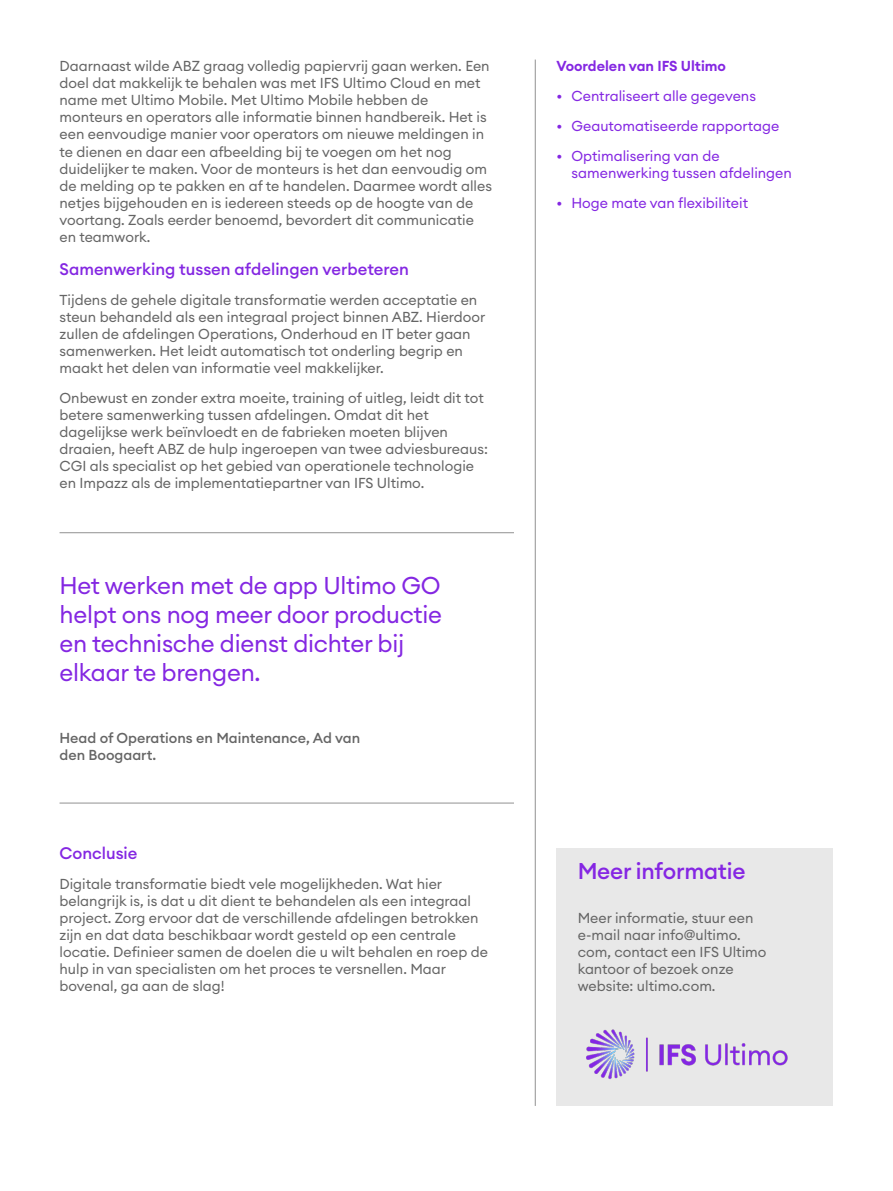
<style>
.page{position:relative;width:893px;height:1191px;background:#fff}
.page>*{position:absolute;margin:0;border:0;box-sizing:border-box;transform-origin:0 0}
.t1{font:24px/28.8px "Euclid Circular A";letter-spacing:-.01em;color:#8427e2}
.t2{font:500 22.5px "Euclid Circular A";letter-spacing:-.01em;color:#8526e3}
.t3{font:500 16.5px "Euclid Circular A";color:#8427e2}
.t4{font:14.25px/17.1px "Euclid Circular A";color:#656565}
.t5{font:14.25px/17.1px "Euclid Circular A";color:#8427e2}
.t6{font:500 14.25px/17.1px "Euclid Circular A";color:#656565}
.t7{font:600 14.25px "Euclid Circular A";color:#8427e2}
</style>
<div class="page">
<hr style="left:535px;top:60px;width:1px;height:1046px;background:#919191">
<hr style="left:60px;top:532px;width:454px;height:1px;background:#919191">
<hr style="left:60px;top:803px;width:454px;height:1px;background:#919191">
<div style="left:556px;top:848px;width:277px;height:258px;background:#e8e8e8"></div>
<img style="left:586px;top:1029px;width:202px;height:50px">
<p class="t4" style="left:60px;top:57px;width:434px">Daarnaast wilde ABZ graag volledig papiervrij gaan werken. Een doel dat makkelijk te behalen was met IFS Ultimo Cloud en met name met Ultimo Mobile. Met Ultimo Mobile hebben de monteurs en operators alle informatie binnen handbereik. Het is een eenvoudige manier voor operators om nieuwe meldingen in te dienen en daar een afbeelding bij te voegen om het nog duidelijker te maken. Voor de monteurs is het dan eenvoudig om de melding op te pakken en af te handelen. Daarmee wordt alles netjes bijgehouden en is iedereen steeds op de hoogte van de voortang. Zoals eerder benoemd, bevordert dit communicatie en teamwork.</p>
<p class="t3" style="left:60px;top:258px;width:351px">Samenwerking tussen afdelingen verbeteren</p>
<p class="t4" style="left:60px;top:291px;width:427px">Tijdens de gehele digitale transformatie werden acceptatie en steun behandeld als een integraal project binnen ABZ. Hierdoor zullen de afdelingen Operations, Onderhoud en IT beter gaan samenwerken. Het leidt automatisch tot onderling begrip en maakt het delen van informatie veel makkelijker.</p>
<p class="t4" style="left:60px;top:389px;width:430px">Onbewust en zonder extra moeite, training of uitleg, leidt dit tot betere samenwerking tussen afdelingen. Omdat dit het dagelijkse werk beïnvloedt en de fabrieken moeten blijven draaien, heeft ABZ de hulp ingeroepen van twee adviesbureaus:<br>CGI als specialist op het gebied van operationele technologie en Impazz als de implementatiepartner van IFS Ultimo.</p>
<h1 class="t1" style="left:60px;top:571px;width:384px">Het werken met de app Ultimo GO helpt ons nog meer door productie en technische dienst dichter bij elkaar te brengen.</h1>
<p class="t6" style="left:60px;top:729px;width:302px">Head of Operations en Maintenance, Ad van den Boogaart.</p>
<p class="t3" style="left:60px;top:842px;width:80px">Conclusie</p>
<p class="t4" style="left:60px;top:875px;width:430px">Digitale transformatie biedt vele mogelijkheden. Wat hier belangrijk is, is dat u dit dient te behandelen als een integraal project. Zorg ervoor dat de verschillende afdelingen betrokken zijn en dat data beschikbaar wordt gesteld op een centrale locatie. Definieer samen de doelen die u wilt behalen en roep de hulp in van specialisten om het proces te versnellen. Maar bovenal, ga aan de slag!</p>
<p class="t7" style="left:556px;top:57px;width:171px">Voordelen van IFS Ultimo</p>
<p class="t5" style="left:556px;top:87px;width:201px">• Centraliseert alle gegevens</p>
<p class="t5" style="left:556px;top:117px;width:224px">• Geautomatiseerde rapportage</p>
<p class="t5" style="left:571px;top:147px;width:222px;text-indent:-15px">• Optimalisering van de samenwerking tussen afdelingen</p>
<p class="t5" style="left:556px;top:194px;width:193px">• Hoge mate van flexibiliteit</p>
<h2 class="t2" style="left:578px;top:857px;width:169px">Meer informatie</h2>
<p class="t4" style="left:578px;top:909px;width:190px">Meer informatie, stuur een e-mail naar info@ultimo. com, contact een IFS Ultimo kantoor of bezoek onze website: ultimo.com.</p>
</div>
